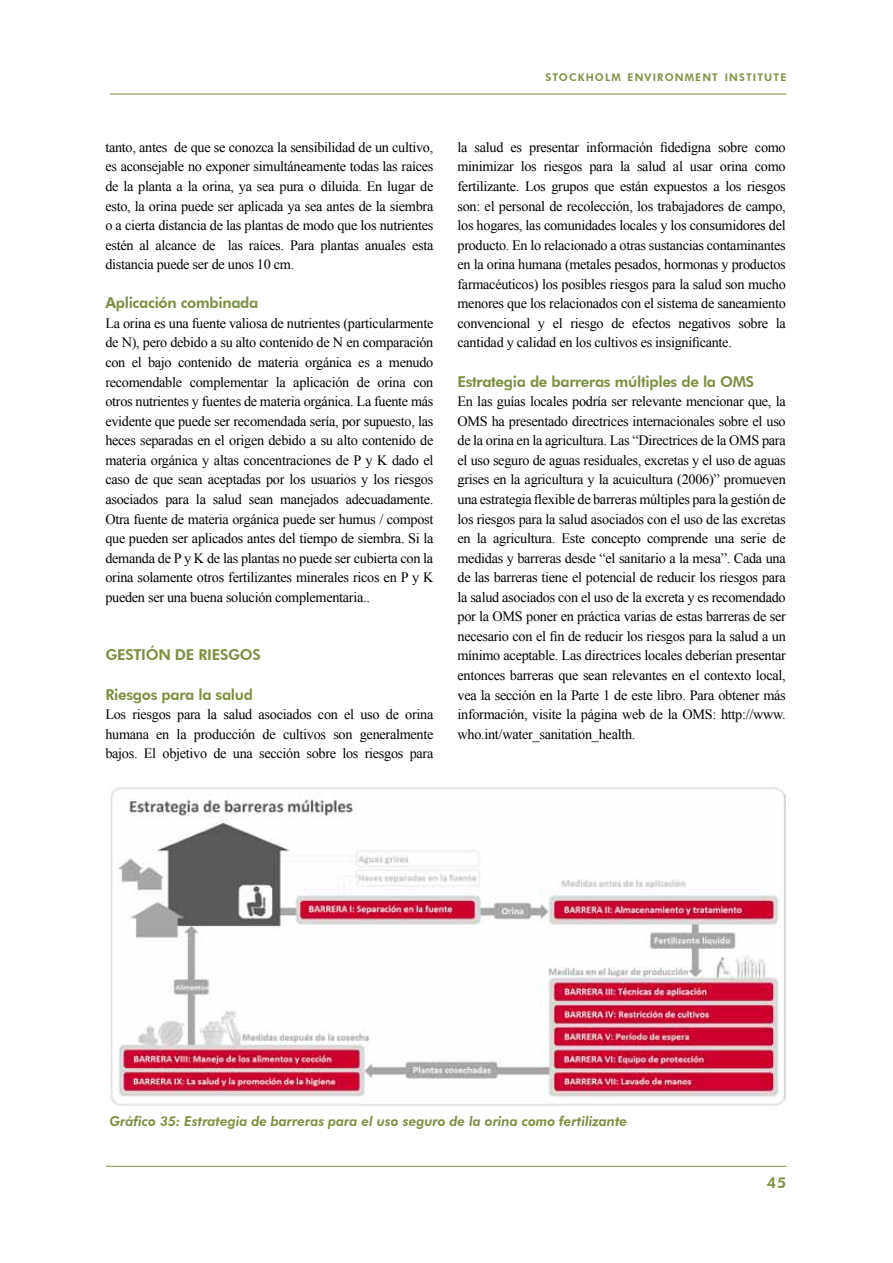
<style>
.page{position:relative;width:893px;height:1263px;background:#fff}
.page>*{position:absolute;margin:0;border:0;box-sizing:border-box;transform-origin:0 0}
.t1{font:800 15px "Futura BT";letter-spacing:-.02em;color:#7b9040}
.t2{font:800 15px "Futura BT";color:#7b9040}
.t3{font:14.25px/19.5px "Times New Roman";letter-spacing:-.02em;color:#000;text-align:justify}
.t4{font:italic 800 13.5px "Futura BT";letter-spacing:-.005em;color:#7b9040}
.t5{font:800 10.5px "Futura BT";letter-spacing:.105em;color:#7b9040}
</style>
<div class="page">
<hr style="left:106px;top:1166px;width:680px;height:1px;background:#7b9040">
<hr style="left:110px;top:94px;width:676px;height:1px;background:#7b9040">
<img style="left:108px;top:787px;width:677px;height:319px">
<p class="t5" style="left:545px;top:71px;width:242px">STOCKHOLM ENVIRONMENT INSTITUTE</p>
<p class="t3" style="left:105px;top:137px;width:330px">tanto, antes de que se conozca la sensibilidad de un cultivo, es aconsejable no exponer simultáneamente todas las raíces de la planta a la orina, ya sea pura o diluida. En lugar de esto, la orina puede ser aplicada ya sea antes de la siembra o a cierta distancia de las plantas de modo que los nutrientes estén al alcance de las raíces. Para plantas anuales esta distancia puede ser de unos 10 cm.</p>
<p class="t1" style="left:105px;top:294px;width:154px">Aplicación combinada</p>
<p class="t3" style="left:105px;top:313px;width:330px">La orina es una fuente valiosa de nutrientes (particularmente de N), pero debido a su alto contenido de N en comparación con el bajo contenido de materia orgánica es a menudo recomendable complementar la aplicación de orina con otros nutrientes y fuentes de materia orgánica. La fuente más evidente que puede ser recomendada sería, por supuesto, las heces separadas en el origen debido a su alto contenido de materia orgánica y altas concentraciones de P y K dado el caso de que sean aceptadas por los usuarios y los riesgos asociados para la salud sean manejados adecuadamente.<br>Otra fuente de materia orgánica puede ser humus / compost que pueden ser aplicados antes del tiempo de siembra. Si la demanda de P y K de las plantas no puede ser cubierta con la orina solamente otros fertilizantes minerales ricos en P y K pueden ser una buena solución complementaria..</p>
<p class="t1" style="left:105px;top:646px;width:20px">Gesti</p>
<p class="t1" style="left:146px;top:646px;width:63px">ónde riesgos</p>
<p class="t1" style="left:105px;top:685px;width:149px">Riesgos para la salud</p>
<p class="t3" style="left:105px;top:704px;width:330px">Los riesgos para la salud asociados con el uso de orina humana en la producción de cultivos son generalmente bajos. El objetivo de una sección sobre los riesgos para</p>
<p class="t3" style="left:457px;top:137px;width:330px">la salud es presentar información fidedigna sobre como minimizar los riesgos para la salud al usar orina como fertilizante. Los grupos que están expuestos a los riesgos son: el personal de recolección, los trabajadores de campo, los hogares, las comunidades locales y los consumidores del producto. En lo relacionado a otras sustancias contaminantes en la orina humana (metales pesados, hormonas y productos farmacéuticos) los posibles riesgos para la salud son mucho menores que los relacionados con el sistema de saneamiento convencional y el riesgo de efectos negativos sobre la cantidad y calidad en los cultivos es insignificante.</p>
<p class="t1" style="left:457px;top:372px;width:298px">Estrategia de barreras múltiples de la OMS</p>
<p class="t3" style="left:457px;top:391px;width:330px">En las guías locales podría ser relevante mencionar que, la OMS ha presentado directrices internacionales sobre el uso de la orina en la agricultura. Las “Directrices de la OMS para el uso seguro de aguas residuales, excretas y el uso de aguas grises en la agricultura y la acuicultura (2006)” promueven una estrategia flexible de barreras múltiples para la gestión de los riesgos para la salud asociados con el uso de las excretas en la agricultura. Este concepto comprende una serie de medidas y barreras desde “el sanitario a la mesa”. Cada una de las barreras tiene el potencial de reducir los riesgos para la salud asociados con el uso de la excreta y es recomendado por la OMS poner en práctica varias de estas barreras de ser necesario con el fin de reducir los riesgos para la salud a un mínimo aceptable. Las directrices locales deberían presentar entonces barreras que sean relevantes en el contexto local, vea la sección en la Parte 1 de este libro. Para obtener más información, visite la página web de la OMS: http://www. who.int/water_sanitation_health.</p>
<p class="t4" style="left:109px;top:1113px;width:519px">Gráfico 35: Estrategia de barreras para el uso seguro de la orina como fertilizante</p>
<p class="t2" style="left:767px;top:1173px;width:21px">45</p>
</div>
